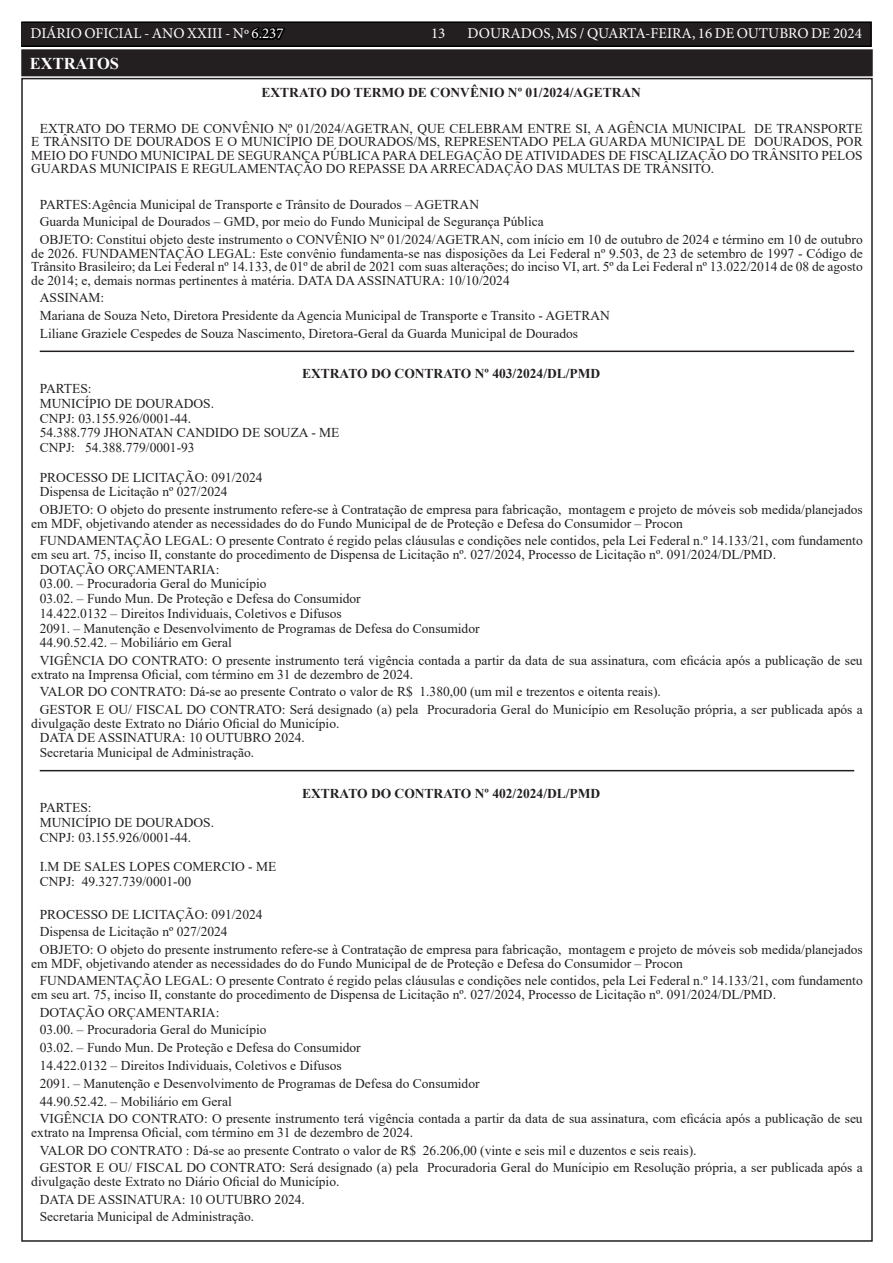
<style>
.page{position:relative;width:893px;height:1263px;background:#fff}
.page>*{position:absolute;margin:0;border:0;box-sizing:border-box;transform-origin:0 0}
.TEXTO{font:700 16.5px "Times New Roman";color:#fff}
.t1{font:15px "Minion Pro";color:#fff}
.TEXTO-2{font:13.5px/13.5px "Times New Roman";color:#231f20}
.TEXTO-3{font:700 13.5px "Times New Roman";color:#231f20}
.s1{color:#000}
</style>
<div class="page">
<div style="left:21px;top:22px;width:850px;height:24px;background:#231f20"></div>
<div style="left:21px;top:21px;width:851px;height:26px;border:2px solid #000"></div>
<hr style="left:40px;top:351px;width:814px;height:1px;background:#231f20">
<hr style="left:40px;top:770px;width:814px;height:1px;background:#231f20">
<div style="left:23px;top:51px;width:848px;height:23px;background:#231f20"></div>
<div style="left:21px;top:49px;width:852px;height:27px;border:4px solid #231f20"></div>
<p class="t1" style="left:31px;top:24px;width:255px">DIÁRIO OFICIAL - ANO XXIII - Nº <span class="s1">6.237</span></p>
<p class="t1" style="left:431px;top:24px;width:16px">13</p>
<p class="t1" style="left:468px;top:24px;width:396px">DOURADOS, MS / QUARTA-FEIRA, 16 DE OUTUBRO DE 2024</p>
<p class="TEXTO" style="left:30px;top:52px;width:91px">EXTRATOS</p>
<p class="TEXTO-3" style="left:261px;top:83px;width:381px">EXTRATO DO TERMO DE CONVÊNIO Nº 01/2024/AGETRAN</p>
<p class="TEXTO-2" style="left:31px;top:121px;width:833px;text-align:justify;text-indent:9px">EXTRATO DO TERMO DE CONVÊNIO Nº 01/2024/AGETRAN, QUE CELEBRAM ENTRE SI, A AGÊNCIA MUNICIPAL DE TRANSPORTE E TRÂNSITO DE DOURADOS E O MUNICÍPIO DE DOURADOS/MS, REPRESENTADO PELA GUARDA MUNICIPAL DE DOURADOS, POR MEIO DO FUNDO MUNICIPAL DE SEGURANÇA PÚBLICA PARA DELEGAÇÃO DE ATIVIDADES DE FISCALIZAÇÃO DO TRÂNSITO PELOS GUARDAS MUNICIPAIS E REGULAMENTAÇÃO DO REPASSE DA ARRECADAÇÃO DAS MULTAS DE TRÂNSITO.</p>
<p class="TEXTO-2" style="left:40px;top:197px;width:441px">PARTES:Agência Municipal de Transporte e Trânsito de Dourados – AGETRAN</p>
<p class="TEXTO-2" style="left:40px;top:215px;width:505px">Guarda Municipal de Dourados – GMD, por meio do Fundo Municipal de Segurança Pública</p>
<p class="TEXTO-2" style="left:31px;top:232px;width:833px;text-align:justify;text-indent:9px">OBJETO: Constitui objeto deste instrumento o CONVÊNIO Nº 01/2024/AGETRAN, com início em 10 de outubro de 2024 e término em 10 de outubro de 2026. FUNDAMENTAÇÃO LEGAL: Este convênio fundamenta-se nas disposições da Lei Federal nº 9.503, de 23 de setembro de 1997 - Código de Trânsito Brasileiro; da Lei Federal nº 14.133, de 01º de abril de 2021 com suas alterações; do inciso VI, art. 5º da Lei Federal nº 13.022/2014 de 08 de agosto de 2014; e, demais normas pertinentes à matéria. DATA DA ASSINATURA: 10/10/2024</p>
<p class="TEXTO-2" style="left:40px;top:291px;width:66px">ASSINAM:</p>
<p class="TEXTO-2" style="left:40px;top:308px;width:572px">Mariana de Souza Neto, Diretora Presidente da Agencia Municipal de Transporte e Transito - AGETRAN</p>
<p class="TEXTO-2" style="left:40px;top:326px;width:540px">Liliane Graziele Cespedes de Souza Nascimento, Diretora-Geral da Guarda Municipal de Dourados</p>
<p class="TEXTO-3" style="left:302px;top:364px;width:300px">EXTRATO DO CONTRATO Nº 403/2024/DL/PMD</p>
<p class="TEXTO-2" style="left:40px;top:381px;width:53px">PARTES:</p>
<p class="TEXTO-2" style="left:40px;top:396px;width:176px">MUNICÍPIO DE DOURADOS.</p>
<p class="TEXTO-2" style="left:40px;top:411px;width:153px">CNPJ: 03.155.926/0001-44.</p>
<p class="TEXTO-2" style="left:40px;top:426px;width:301px">54.388.779 JHONATAN CANDIDO DE SOUZA - ME</p>
<p class="TEXTO-2" style="left:40px;top:440px;width:156px">CNPJ: 54.388.779/0001-93</p>
<p class="TEXTO-2" style="left:40px;top:470px;width:224px">PROCESSO DE LICITAÇÃO: 091/2024</p>
<p class="TEXTO-2" style="left:40px;top:485px;width:189px">Dispensa de Licitação nº 027/2024</p>
<p class="TEXTO-2" style="left:31px;top:502px;width:833px;text-indent:9px">OBJETO: O objeto do presente instrumento refere-se à Contratação de empresa para fabricação, montagem e projeto de móveis sob medida/planejados em MDF, objetivando atender as necessidades do do Fundo Municipal de de Proteção e Defesa do Consumidor – Procon</p>
<p class="TEXTO-2" style="left:31px;top:534px;width:833px;text-indent:9px">FUNDAMENTAÇÃO LEGAL: O presente Contrato é regido pelas cláusulas e condições nele contidos, pela Lei Federal n.º 14.133/21, com fundamento em seu art. 75, inciso II, constante do procedimento de Dispensa de Licitação nº. 027/2024, Processo de Licitação nº. 091/2024/DL/PMD.</p>
<p class="TEXTO-2" style="left:40px;top:562px;width:181px">DOTAÇÃO ORÇAMENTARIA:</p>
<p class="TEXTO-2" style="left:40px;top:577px;width:228px">03.00. – Procuradoria Geral do Município</p>
<p class="TEXTO-2" style="left:40px;top:591px;width:322px">03.02. – Fundo Mun. De Proteção e Defesa do Consumidor</p>
<p class="TEXTO-2" style="left:40px;top:606px;width:303px">14.422.0132 – Direitos Individuais, Coletivos e Difusos</p>
<p class="TEXTO-2" style="left:40px;top:621px;width:441px">2091. – Manutenção e Desenvolvimento de Programas de Defesa do Consumidor</p>
<p class="TEXTO-2" style="left:40px;top:636px;width:193px">44.90.52.42. – Mobiliário em Geral</p>
<p class="TEXTO-2" style="left:31px;top:653px;width:833px;text-indent:9px">VIGÊNCIA DO CONTRATO: O presente instrumento terá vigência contada a partir da data de sua assinatura, com eficácia após a publicação de seu extrato na Imprensa Oficial, com término em 31 de dezembro de 2024.</p>
<p class="TEXTO-2" style="left:40px;top:685px;width:623px">VALOR DO CONTRATO: Dá-se ao presente Contrato o valor de R$ 1.380,00 (um mil e trezentos e oitenta reais).</p>
<p class="TEXTO-2" style="left:31px;top:702px;width:833px;text-indent:9px">GESTOR E OU/ FISCAL DO CONTRATO: Será designado (a) pela Procuradoria Geral do Município em Resolução própria, a ser publicada após a divulgação deste Extrato no Diário Oficial do Município.</p>
<p class="TEXTO-2" style="left:40px;top:731px;width:267px">DATA DE ASSINATURA: 10 OUTUBRO 2024.</p>
<p class="TEXTO-2" style="left:40px;top:745px;width:216px">Secretaria Municipal de Administração.</p>
<p class="TEXTO-3" style="left:302px;top:783px;width:300px">EXTRATO DO CONTRATO Nº 402/2024/DL/PMD</p>
<p class="TEXTO-2" style="left:40px;top:801px;width:53px">PARTES:</p>
<p class="TEXTO-2" style="left:40px;top:815px;width:176px">MUNICÍPIO DE DOURADOS.</p>
<p class="TEXTO-2" style="left:40px;top:830px;width:153px">CNPJ: 03.155.926/0001-44.</p>
<p class="TEXTO-2" style="left:40px;top:860px;width:238px">I.M DE SALES LOPES COMERCIO - ME</p>
<p class="TEXTO-2" style="left:40px;top:874px;width:153px">CNPJ: 49.327.739/0001-00</p>
<p class="TEXTO-2" style="left:40px;top:907px;width:224px">PROCESSO DE LICITAÇÃO: 091/2024</p>
<p class="TEXTO-2" style="left:40px;top:925px;width:189px">Dispensa de Licitação nº 027/2024</p>
<p class="TEXTO-2" style="left:31px;top:942px;width:833px;text-indent:9px">OBJETO: O objeto do presente instrumento refere-se à Contratação de empresa para fabricação, montagem e projeto de móveis sob medida/planejados em MDF, objetivando atender as necessidades do do Fundo Municipal de de Proteção e Defesa do Consumidor – Procon</p>
<p class="TEXTO-2" style="left:31px;top:974px;width:833px;text-indent:9px">FUNDAMENTAÇÃO LEGAL: O presente Contrato é regido pelas cláusulas e condições nele contidos, pela Lei Federal n.º 14.133/21, com fundamento em seu art. 75, inciso II, constante do procedimento de Dispensa de Licitação nº. 027/2024, Processo de Licitação nº. 091/2024/DL/PMD.</p>
<p class="TEXTO-2" style="left:40px;top:1005px;width:181px">DOTAÇÃO ORÇAMENTARIA:</p>
<p class="TEXTO-2" style="left:40px;top:1023px;width:228px">03.00. – Procuradoria Geral do Município</p>
<p class="TEXTO-2" style="left:40px;top:1040px;width:322px">03.02. – Fundo Mun. De Proteção e Defesa do Consumidor</p>
<p class="TEXTO-2" style="left:40px;top:1058px;width:303px">14.422.0132 – Direitos Individuais, Coletivos e Difusos</p>
<p class="TEXTO-2" style="left:40px;top:1076px;width:441px">2091. – Manutenção e Desenvolvimento de Programas de Defesa do Consumidor</p>
<p class="TEXTO-2" style="left:40px;top:1094px;width:193px">44.90.52.42. – Mobiliário em Geral</p>
<p class="TEXTO-2" style="left:31px;top:1111px;width:833px;text-indent:9px">VIGÊNCIA DO CONTRATO: O presente instrumento terá vigência contada a partir da data de sua assinatura, com eficácia após a publicação de seu extrato na Imprensa Oficial, com término em 31 de dezembro de 2024.</p>
<p class="TEXTO-2" style="left:40px;top:1143px;width:658px">VALOR DO CONTRATO : Dá-se ao presente Contrato o valor de R$ 26.206,00 (vinte e seis mil e duzentos e seis reais).</p>
<p class="TEXTO-2" style="left:31px;top:1160px;width:833px;text-indent:9px">GESTOR E OU/ FISCAL DO CONTRATO: Será designado (a) pela Procuradoria Geral do Munícipio em Resolução própria, a ser publicada após a divulgação deste Extrato no Diário Oficial do Município.</p>
<p class="TEXTO-2" style="left:40px;top:1192px;width:267px">DATA DE ASSINATURA: 10 OUTUBRO 2024.</p>
<p class="TEXTO-2" style="left:40px;top:1209px;width:216px">Secretaria Municipal de Administração.</p>
</div>
